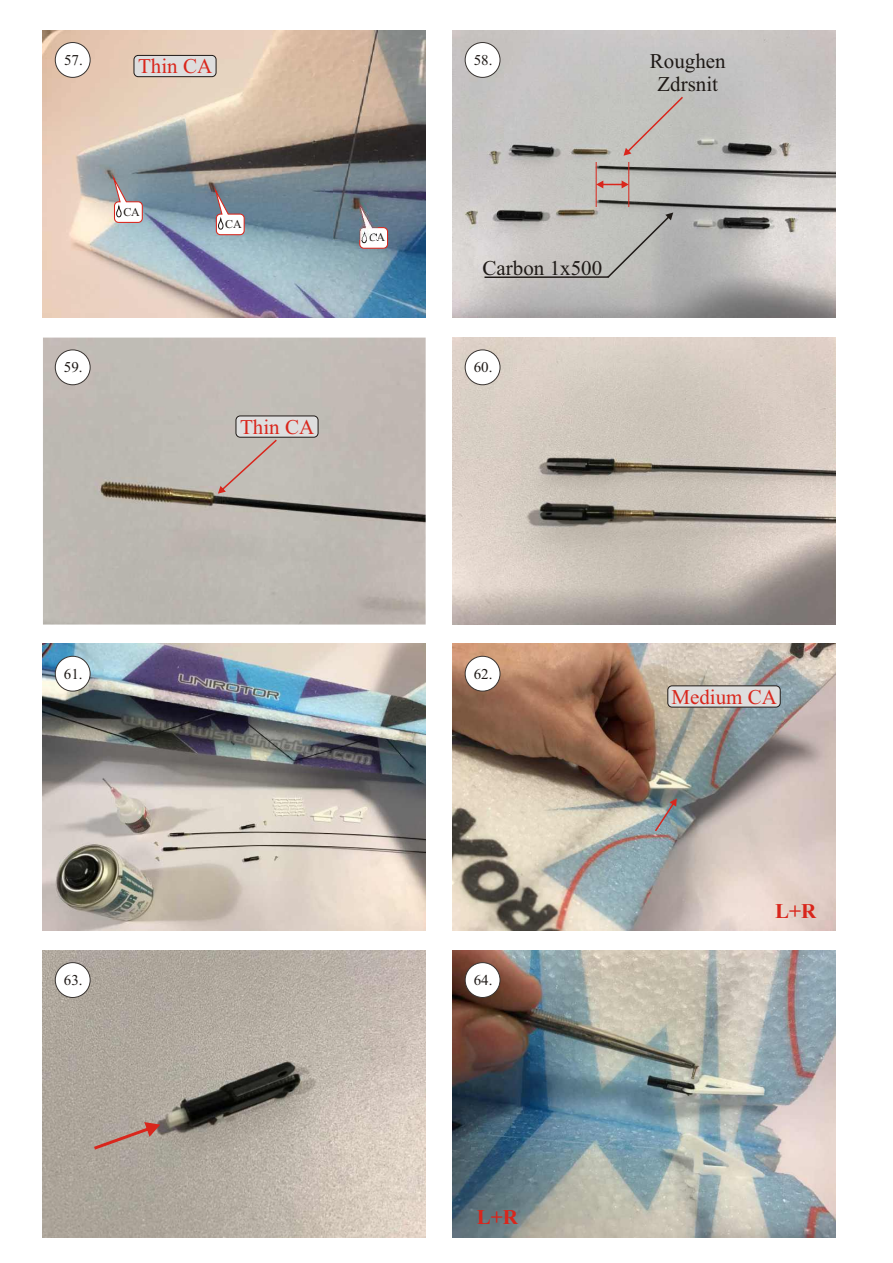
<style>
.page{position:relative;width:893px;height:1263px;background:#fff}
.page>*{position:absolute;margin:0;border:0;box-sizing:border-box;transform-origin:0 0}
.t1{font:21px/23.2px "Times New Roman";color:#1f1a17;text-align:center}
.t2{font:21px "Times New Roman";color:#d9261c}
.t3{font:700 21px "Times New Roman";color:#d9261c}
.t4{font:15px "Times New Roman";color:#1f1a17}
.t5{font:12px "Times New Roman";color:#1f1a17}
</style>
<div class="page">
<img style="left:43px;top:30px;width:383px;height:287px">
<img style="left:453px;top:644px;width:382px;height:287px">
<div style="left:668px;top:686px;width:112px;height:21px;background:#dedede;border:1px solid #1f1a17;border-radius:4px"></div>
<svg style="left:655px;top:798px;width:22px;height:33px"></svg>
<img style="left:453px;top:950px;width:382px;height:287px">
<img style="left:43px;top:950px;width:383px;height:287px">
<svg style="left:94px;top:1122px;width:66px;height:27px;background:#b39187"></svg>
<img style="left:43px;top:644px;width:383px;height:287px">
<img style="left:453px;top:338px;width:382px;height:286px">
<div style="left:43px;top:338px;width:383px;height:286px;background:#bfb9b2"></div>
<img style="left:453px;top:30px;width:382px;height:287px">
<svg style="left:484px;top:212px;width:189px;height:66px;background:#b8b6b3"></svg>
<div style="left:55px;top:42px;width:36px;height:36px;background:#fff;border:1px solid #383330;border-radius:50%"></div>
<div style="left:465px;top:42px;width:35px;height:36px;background:#fff;border:1px solid #383330;border-radius:50%"></div>
<div style="left:55px;top:349px;width:36px;height:36px;background:#fff;border:1px solid #383330;border-radius:50%"></div>
<div style="left:465px;top:349px;width:35px;height:36px;background:#fff;border:1px solid #383330;border-radius:50%"></div>
<div style="left:55px;top:656px;width:36px;height:35px;background:#fff;border:1px solid #383330;border-radius:50%"></div>
<div style="left:465px;top:656px;width:35px;height:35px;background:#fff;border:1px solid #383330;border-radius:50%"></div>
<div style="left:55px;top:962px;width:36px;height:36px;background:#fff;border:1px solid #383330;border-radius:50%"></div>
<div style="left:465px;top:962px;width:35px;height:36px;background:#fff;border:1px solid #383330;border-radius:50%"></div>
<hr style="left:596px;top:162px;width:1px;height:45px;background:#d9261c">
<hr style="left:628px;top:162px;width:1px;height:45px;background:#d9261c">
<svg style="left:596px;top:181px;width:33px;height:7px"></svg>
<svg style="left:623px;top:97px;width:60px;height:59px;background:#c1bbb6"></svg>
<div style="left:236px;top:416px;width:82px;height:21px;background:#dedede;border:1px solid #1f1a17;border-radius:4px"></div>
<div style="left:218px;top:440px;width:59px;height:54px;background:#c1beb7"></div>
<svg style="left:111px;top:170px;width:32px;height:53px"></svg>
<div style="left:134px;top:55px;width:82px;height:22px;background:#dedede;border:1px solid #1f1a17;border-radius:4px"></div>
<svg style="left:212px;top:182px;width:33px;height:54px"></svg>
<svg style="left:356px;top:196px;width:33px;height:53px"></svg>
<img style="left:334px;top:30px;width:43px;height:209px">
<p class="t4" style="left:64px;top:55px;width:20px">57.</p>
<p class="t4" style="left:474px;top:55px;width:20px">58.</p>
<p class="t2" style="left:138px;top:59px;width:76px">Thin CA</p>
<p class="t5" style="left:123px;top:207px;width:18px">CA</p>
<p class="t5" style="left:225px;top:220px;width:18px">CA</p>
<p class="t5" style="left:369px;top:233px;width:18px">CA</p>
<p class="t1" style="left:483px;top:258px;width:121px">Carbon 1x500</p>
<p class="t4" style="left:64px;top:362px;width:20px">59.</p>
<p class="t4" style="left:474px;top:362px;width:20px">60.</p>
<p class="t2" style="left:240px;top:419px;width:76px">Thin CA</p>
<p class="t1" style="left:650px;top:52px;width:77px">Roughen<br>Zdrsnit</p>
<p class="t4" style="left:64px;top:668px;width:20px">61.</p>
<p class="t4" style="left:474px;top:668px;width:20px">62.</p>
<p class="t4" style="left:64px;top:975px;width:20px">63.</p>
<p class="t4" style="left:474px;top:975px;width:20px">64.</p>
<p class="t3" style="left:477px;top:1210px;width:43px">L+R</p>
<p class="t2" style="left:671px;top:689px;width:107px">Medium CA</p>
<p class="t3" style="left:775px;top:903px;width:43px">L+R</p>
</div>
